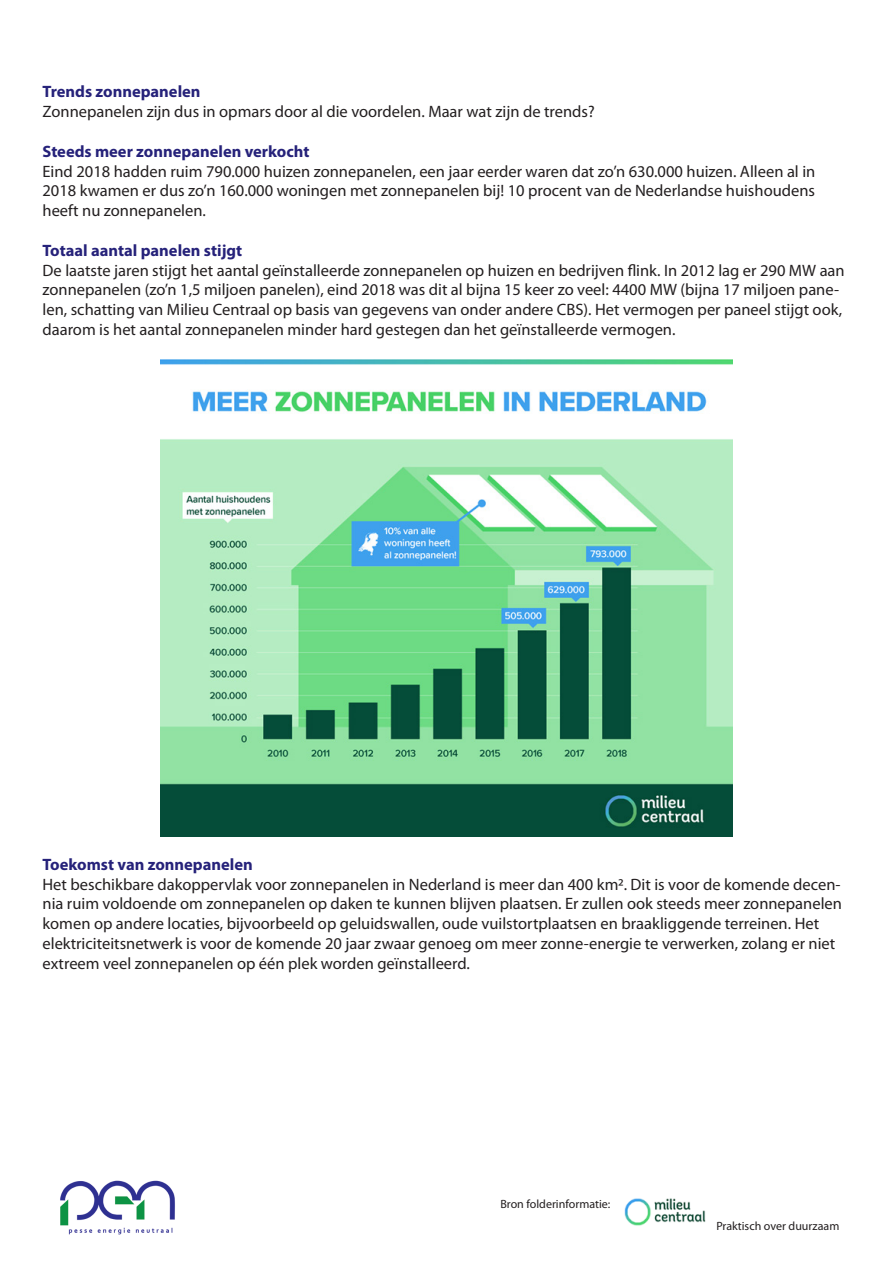
<style>
.page{position:relative;width:893px;height:1263px;background:#fff}
.page>*{position:absolute;margin:0;border:0;box-sizing:border-box;transform-origin:0 0}
.t1{font:16.5px/19.8px "Myriad Pro";color:#231f20}
.t2{font:700 16.5px "Myriad Pro";color:#26227a}
.t3{font:12px "Myriad Pro";color:#231f20}
</style>
<div class="page">
<img style="left:624px;top:1198px;width:82px;height:28px">
<img style="left:60px;top:1180px;width:115px;height:55px">
<img style="left:160px;top:360px;width:573px;height:476px">
<p class="t2" style="left:43px;top:83px;width:160px">Trends zonnepanelen</p>
<p class="t1" style="left:43px;top:102px;width:554px">Zonnepanelen zijn dus in opmars door al die voordelen. Maar wat zijn de trends?</p>
<p class="t2" style="left:43px;top:142px;width:268px">Steeds meer zonnepanelen verkocht</p>
<p class="t1" style="left:43px;top:162px;width:774px;text-align:justify">Eind 2018 hadden ruim 790.000 huizen zonnepanelen, een jaar eerder waren dat zo’n 630.000 huizen. Alleen al in 2018 kwamen er dus zo’n 160.000 woningen met zonnepanelen bij! 10 procent van de Nederlandse huishoudens heeft nu zonnepanelen.</p>
<p class="t2" style="left:43px;top:241px;width:201px">Totaal aantal panelen stijgt</p>
<p class="t1" style="left:43px;top:261px;width:804px">De laatste jaren stijgt het aantal geïnstalleerde zonnepanelen op huizen en bedrijven flink. In 2012 lag er 290 MW aan zonnepanelen (zo’n 1,5 miljoen panelen), eind 2018 was dit al bijna 15 keer zo veel: 4400 MW (bijna 17 miljoen pane&shy;len, schatting van Milieu Centraal op basis van gegevens van onder andere CBS). Het vermogen per paneel stijgt ook, daarom is het aantal zonnepanelen minder hard gestegen dan het geïnstalleerde vermogen.</p>
<p class="t2" style="left:43px;top:855px;width:212px">Toekomst van zonnepanelen</p>
<p class="t1" style="left:43px;top:874px;width:801px">Het beschikbare dakoppervlak voor zonnepanelen in Nederland is meer dan 400 km2. Dit is voor de komende decen&shy;nia ruim voldoende om zonnepanelen op daken te kunnen blijven plaatsen. Er zullen ook steeds meer zonnepanelen komen op andere locaties, bijvoorbeeld op geluidswallen, oude vuilstortplaatsen en braakliggende terreinen. Het elektriciteitsnetwerk is voor de komende 20 jaar zwaar genoeg om meer zonne-energie te verwerken, zolang er niet extreem veel zonnepanelen op één plek worden geïnstalleerd.</p>
<p class="t3" style="left:500px;top:1197px;width:112px">Bron folderinformatie:</p>
<p class="t3" style="left:716px;top:1219px;width:124px">Praktisch over duurzaam</p>
</div>
